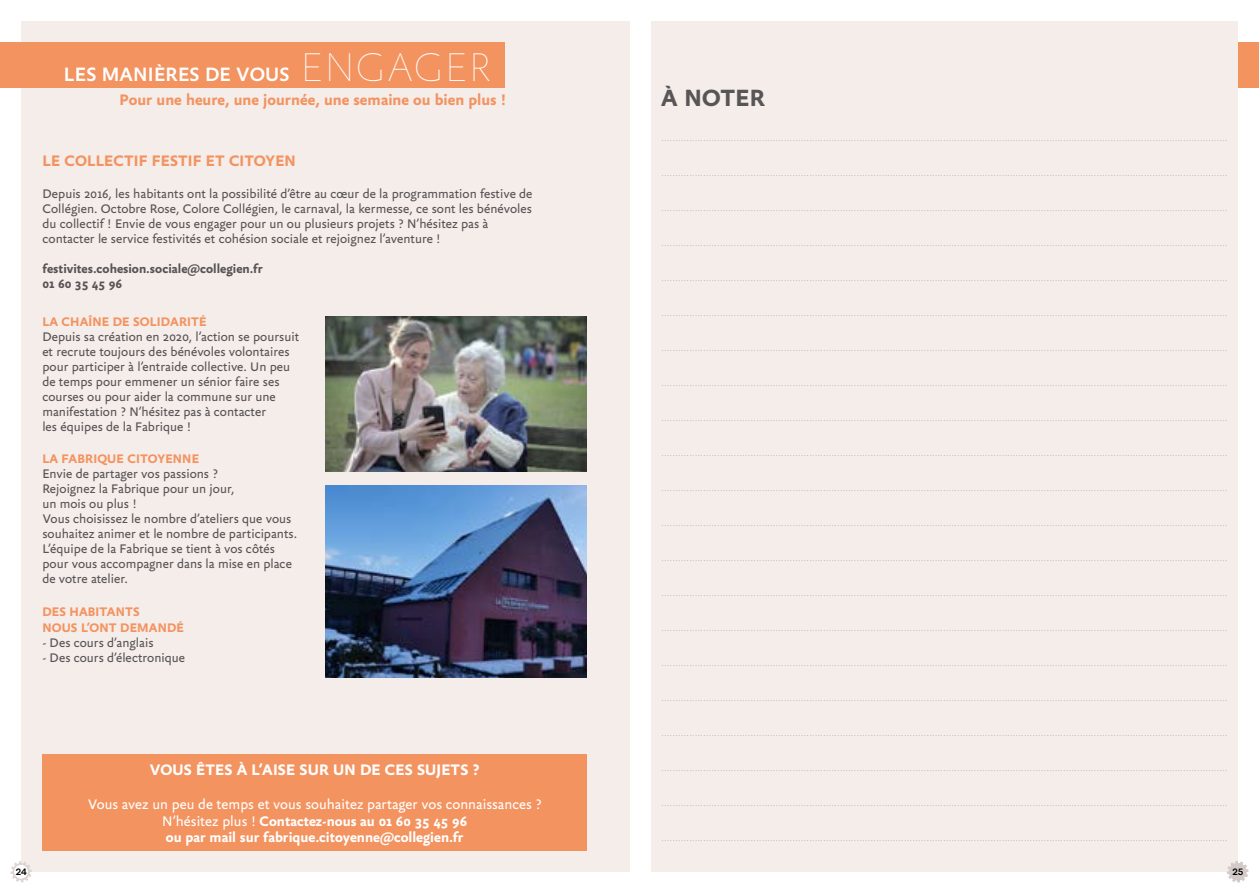
<style>
.page{position:relative;width:1259px;height:893px;background:#fff}
.page>*{position:absolute;margin:0;border:0;box-sizing:border-box;transform-origin:0 0}
.t1{font:700 25.5px "Yoga Sans Pro";letter-spacing:.01em;color:#575555}
.t2{font:500 21px "Yoga Sans Pro";letter-spacing:.01em;color:#fff}
.t3{font:700 16.5px "Yoga Sans Pro";color:#f39360}
.t4{font:700 16.5px "Yoga Sans Pro";letter-spacing:.01em;color:#fff}
.t5{font:15px/16.5px "Yoga Sans Pro";color:#fff;text-align:center}
.t6{font:13.5px/15px "Yoga Sans Pro";color:#575455}
.t7{font:700 13.5px/16.5px "Yoga Sans Pro";letter-spacing:.01em;color:#f39360}
.t8{font:700 13.5px/15px "Yoga Sans Pro";color:#575455}
.t9{font:700 9.75px "Codec Pro";color:#000}
.t10{font:300 9px "Futura Std";color:#857b80}
.s1{font-weight:100;font-size:43.5px}
.s2{font-weight:700}
</style>
<div class="page">
<div style="left:651px;top:21px;width:586px;height:851px;background:#f5edea"></div>
<div style="left:21px;top:21px;width:587px;height:851px;background:#f5edea"></div>
<svg style="left:11px;top:861px;width:21px;height:21px"></svg>
<div style="left:14px;top:865px;width:14px;height:14px;background:#fff;border-radius:50%"></div>
<div style="left:43px;top:21px;width:587px;height:851px;background:#f5edea"></div>
<svg style="left:1227px;top:861px;width:21px;height:21px"></svg>
<div style="left:43px;top:754px;width:544px;height:96px;background:#f39360"></div>
<img style="left:325px;top:485px;width:262px;height:192px">
<img style="left:325px;top:316px;width:262px;height:156px">
<div style="left:0;top:43px;width:504px;height:45px;background:#f39360"></div>
<div style="left:1238px;top:43px;width:21px;height:45px;background:#f39360"></div>
<h2 class="t2" style="left:64px;top:62px;width:429px">LES MANIÈRES DE VOUS <span class="s1">ENGAGER</span></h2>
<h3 class="t3" style="left:120px;top:90px;width:388px">Pour une heure, une journée, une semaine ou bien plus !</h3>
<h1 class="t1" style="left:661px;top:83px;width:105px">À NOTER</h1>
<p class="t10" style="left:661px;top:132px;width:568px">...........................................................................................................................................................................................................</p>
<p class="t10" style="left:661px;top:167px;width:568px">...........................................................................................................................................................................................................</p>
<p class="t10" style="left:661px;top:202px;width:568px">...........................................................................................................................................................................................................</p>
<p class="t10" style="left:661px;top:237px;width:568px">...........................................................................................................................................................................................................</p>
<p class="t10" style="left:661px;top:272px;width:568px">...........................................................................................................................................................................................................</p>
<p class="t10" style="left:661px;top:307px;width:568px">...........................................................................................................................................................................................................</p>
<p class="t10" style="left:661px;top:342px;width:568px">...........................................................................................................................................................................................................</p>
<p class="t10" style="left:661px;top:377px;width:568px">...........................................................................................................................................................................................................</p>
<p class="t10" style="left:661px;top:412px;width:568px">...........................................................................................................................................................................................................</p>
<p class="t10" style="left:661px;top:447px;width:568px">...........................................................................................................................................................................................................</p>
<p class="t10" style="left:661px;top:482px;width:568px">...........................................................................................................................................................................................................</p>
<p class="t10" style="left:661px;top:517px;width:568px">...........................................................................................................................................................................................................</p>
<p class="t10" style="left:661px;top:552px;width:568px">...........................................................................................................................................................................................................</p>
<p class="t10" style="left:661px;top:587px;width:568px">...........................................................................................................................................................................................................</p>
<p class="t10" style="left:661px;top:622px;width:568px">...........................................................................................................................................................................................................</p>
<p class="t10" style="left:661px;top:657px;width:568px">...........................................................................................................................................................................................................</p>
<p class="t10" style="left:661px;top:693px;width:568px">...........................................................................................................................................................................................................</p>
<p class="t10" style="left:661px;top:728px;width:568px">...........................................................................................................................................................................................................</p>
<p class="t10" style="left:661px;top:763px;width:568px">...........................................................................................................................................................................................................</p>
<p class="t10" style="left:661px;top:798px;width:568px">...........................................................................................................................................................................................................</p>
<p class="t10" style="left:661px;top:833px;width:568px">...........................................................................................................................................................................................................</p>
<h3 class="t3" style="left:43px;top:151px;width:255px">LE COLLECTIF FESTIF ET CITOYEN</h3>
<p class="t6" style="left:43px;top:186px;width:491px">Depuis 2016, les habitants ont la possibilité d’être au cœur de la programmation festive de Collégien. Octobre Rose, Colore Collégien, le carnaval, la kermesse, ce sont les bénévoles du collectif ! Envie de vous engager pour un ou plusieurs projets ? N’hésitez pas à contacter le service festivités et cohésion sociale et rejoignez l’aventure !</p>
<h3 class="t8" style="left:43px;top:261px;width:222px">festivites.cohesion.sociale@collegien.fr<br>01 60 35 45 96</h3>
<h3 class="t7" style="left:42px;top:314px;width:166px">LA CHAÎNE DE SOLIDARITÉ</h3>
<p class="t6" style="left:42px;top:329px;width:258px">Depuis sa création en 2020, l’action se poursuit et recrute toujours des bénévoles volontaires pour participer à l’entraide collective. Un peu de temps pour emmener un sénior faire ses courses ou pour aider la commune sur une manifestation ? N’hésitez pas à contacter<br>les équipes de la Fabrique !</p>
<h3 class="t7" style="left:42px;top:450px;width:158px">LA FABRIQUE CITOYENNE</h3>
<p class="t6" style="left:42px;top:466px;width:256px">Envie de partager vos passions ?<br>Rejoignez la Fabrique pour un jour,<br>un mois ou plus !<br>Vous choisissez le nombre d’ateliers que vous souhaitez animer et le nombre de participants.<br>L’équipe de la Fabrique se tient à vos côtés pour vous accompagner dans la mise en place de votre atelier.</p>
<h3 class="t7" style="left:42px;top:603px;width:143px">DES HABITANTS<br>NOUS L’ONT DEMANDÉ</h3>
<h3 class="t6" style="left:42px;top:635px;width:113px">- Des cours d’anglais</h3>
<h3 class="t6" style="left:42px;top:650px;width:144px">- Des cours d’électronique</h3>
<h3 class="t4" style="left:150px;top:760px;width:331px">VOUS ÊTES À L’AISE SUR UN DE CES SUJETS ?</h3>
<h3 class="t5" style="left:88px;top:796px;width:455px">Vous avez un peu de temps et vous souhaitez partager vos connaissances ?<br>N’hésitez plus ! <span class="s2">Contactez-nous au 01 60 35 45 96<br>ou par mail sur fabrique.citoyenne@collegien.fr</span></h3>
<p class="t9" style="left:16px;top:866px;width:13px">24</p>
<p class="t9" style="left:1232px;top:866px;width:12px">25</p>
</div>
